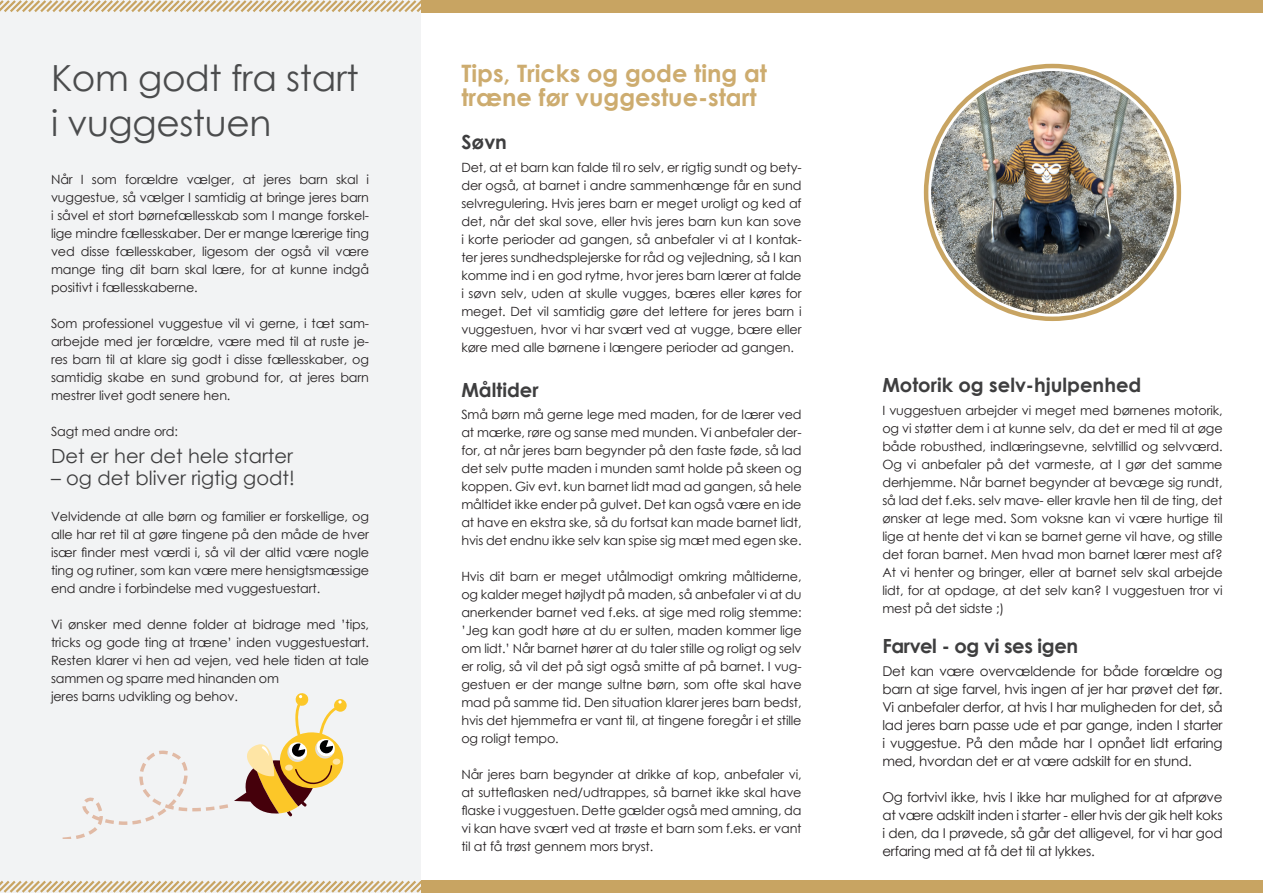
<style>
.page{position:relative;width:1263px;height:893px;background:#fff}
.page>*{position:absolute;margin:0;border:0;box-sizing:border-box;transform-origin:0 0}
.t1{font:36px "Century Gothic";letter-spacing:-.01em;color:#4b4c4d}
.t2{font:700 24px/24px "Century Gothic";color:#cdac6f}
.t3{font:19.5px "Century Gothic";color:#3e3e3f}
.t4{font:700 19.5px "Century Gothic";color:#3e3e3f}
.t5{font:700 19.5px "Century Gothic";letter-spacing:-.02em;color:#3e3e3f}
.t6{font:13.5px/18px "Century Gothic";letter-spacing:-.02em;color:#231f20;text-align:justify}
.t7{font:12.75px/18px "Century Gothic";letter-spacing:-.01em;color:#231f20;text-align:justify}
</style>
<div class="page">
<div style="left:421px;top:0;width:842px;height:13px;background:#c8a462"></div>
<div style="left:0;top:0;width:421px;height:893px;background:#f2f3f4"></div>
<img style="left:931px;top:71px;width:243px;height:243px;border-radius:121px">
<svg style="left:63px;top:750px;width:165px;height:88px"></svg>
<svg style="left:234px;top:693px;width:113px;height:124px"></svg>
<div style="left:421px;top:880px;width:842px;height:13px;background:#c8a462"></div>
<svg style="left:0;top:880px;width:421px;height:13px"></svg>
<svg style="left:0;top:0;width:421px;height:12px"></svg>
<p class="t1" style="left:51px;top:53px;width:309px">Kom godt fra start</p>
<p class="t1" style="left:51px;top:98px;width:222px">i vuggestuen</p>
<p class="t7" style="left:51px;top:170px;width:320px">Når I som forældre vælger, at jeres barn skal i vuggestue, så vælger I samtidig at bringe jeres barn i såvel et stort børnefællesskab som I mange forskel&shy;lige mindre fællesskaber. Der er mange lærerige ting ved disse fællesskaber, ligesom der også vil være mange ting dit barn skal lære, for at kunne indgå positivt i fællesskaberne.</p>
<p class="t7" style="left:51px;top:314px;width:320px">Som professionel vuggestue vil vi gerne, i tæt sam&shy;arbejde med jer forældre, være med til at ruste je&shy;res barn til at klare sig godt i disse fællesskaber, og samtidig skabe en sund grobund for, at jeres barn mestrer livet godt senere hen.</p>
<p class="t7" style="left:51px;top:422px;width:129px">Sagt med andre ord:</p>
<p class="t3" style="left:51px;top:442px;width:244px">Det er her det hele starter</p>
<p class="t3" style="left:51px;top:465px;width:245px">– og det bliver rigtig godt!</p>
<p class="t7" style="left:51px;top:507px;width:320px">Velvidende at alle børn og familier er forskellige, og alle har ret til at gøre tingene på den måde de hver især finder mest værdi i, så vil der altid være nogle ting og rutiner, som kan være mere hensigtsmæssige end andre i forbindelse med vuggestuestart.</p>
<p class="t7" style="left:51px;top:615px;width:320px;text-align:left">Vi ønsker med denne folder at bidrage med ’tips, tricks og gode ting at træne’ inden vuggestuestart.<br>Resten klarer vi hen ad vejen, ved hele tiden at tale sammen og sparre med hinanden om<br>jeres barns udvikling og behov.</p>
<p class="t2" style="left:461px;top:60px;width:307px">Tips, Tricks og gode ting at træne før vuggestue-start</p>
<p class="t4" style="left:461px;top:127px;width:47px">Søvn</p>
<p class="t7" style="left:461px;top:158px;width:342px">Det, at et barn kan falde til ro selv, er rigtig sundt og bety&shy;der også, at barnet i andre sammenhænge får en sund selvregulering. Hvis jeres barn er meget uroligt og ked af det, når det skal sove, eller hvis jeres barn kun kan sove i korte perioder ad gangen, så anbefaler vi at I kontak&shy;ter jeres sundhedsplejerske for råd og vejledning, så I kan komme ind i en god rytme, hvor jeres barn lærer at falde i søvn selv, uden at skulle vugges, bæres eller køres for meget. Det vil samtidig gøre det lettere for jeres barn i vuggestuen, hvor vi har svært ved at vugge, bære eller køre med alle børnene i længere perioder ad gangen.</p>
<p class="t4" style="left:461px;top:375px;width:79px">Måltider</p>
<p class="t7" style="left:461px;top:405px;width:342px">Små børn må gerne lege med maden, for de lærer ved at mærke, røre og sanse med munden. Vi anbefaler der&shy;for, at når jeres barn begynder på den faste føde, så lad det selv putte maden i munden samt holde på skeen og koppen. Giv evt. kun barnet lidt mad ad gangen, så hele måltidet ikke ender på gulvet. Det kan også være en ide at have en ekstra ske, så du fortsat kan made barnet lidt, hvis det endnu ikke selv kan spise sig mæt med egen ske.</p>
<p class="t7" style="left:461px;top:567px;width:342px">Hvis dit barn er meget utålmodigt omkring måltiderne, og kalder meget højlydt på maden, så anbefaler vi at du anerkender barnet ved f.eks. at sige med rolig stemme: ’Jeg kan godt høre at du er sulten, maden kommer lige om lidt.’ Når barnet hører at du taler stille og roligt og selv er rolig, så vil det på sigt også smitte af på barnet. I vug&shy;gestuen er der mange sultne børn, som ofte skal have mad på samme tid. Den situation klarer jeres barn bedst, hvis det hjemmefra er vant til, at tingene foregår i et stille og roligt tempo.</p>
<p class="t7" style="left:461px;top:765px;width:342px">Når jeres barn begynder at drikke af kop, anbefaler vi, at sutteflasken ned/udtrappes, så barnet ikke skal have flaske i vuggestuen. Dette gælder også med amning, da vi kan have svært ved at trøste et barn som f.eks. er vant til at få trøst gennem mors bryst.</p>
<p class="t4" style="left:882px;top:370px;width:260px">Motorik og selv-hjulpenhed</p>
<p class="t7" style="left:882px;top:401px;width:342px">I vuggestuen arbejder vi meget med børnenes motorik, og vi støtter dem i at kunne selv, da det er med til at øge både robusthed, indlæringsevne, selvtillid og selvværd.<br>Og vi anbefaler på det varmeste, at I gør det samme derhjemme. Når barnet begynder at bevæge sig rundt, så lad det f.eks. selv mave- eller kravle hen til de ting, det ønsker at lege med. Som voksne kan vi være hurtige til lige at hente det vi kan se barnet gerne vil have, og stille det foran barnet. Men hvad mon barnet lærer mest af?<br>At vi henter og bringer, eller at barnet selv skal arbejde lidt, for at opdage, at det selv kan? I vuggestuen tror vi mest på det sidste ;)</p>
<p class="t5" style="left:882px;top:631px;width:197px">Farvel - og vi ses igen</p>
<p class="t6" style="left:882px;top:662px;width:342px">Det kan være overvældende for både forældre og barn at sige farvel, hvis ingen af jer har prøvet det før.<br>Vi anbefaler derfor, at hvis I har muligheden for det, så lad jeres barn passe ude et par gange, inden I starter i vuggestue. På den måde har I opnået lidt erfaring med, hvordan det er at være adskilt for en stund.</p>
<p class="t6" style="left:882px;top:788px;width:342px">Og fortvivl ikke, hvis I ikke har mulighed for at afprøve at være adskilt inden i starter - eller hvis der gik helt koks i den, da I prøvede, så går det alligevel, for vi har god erfaring med at få det til at lykkes.</p>
</div>
